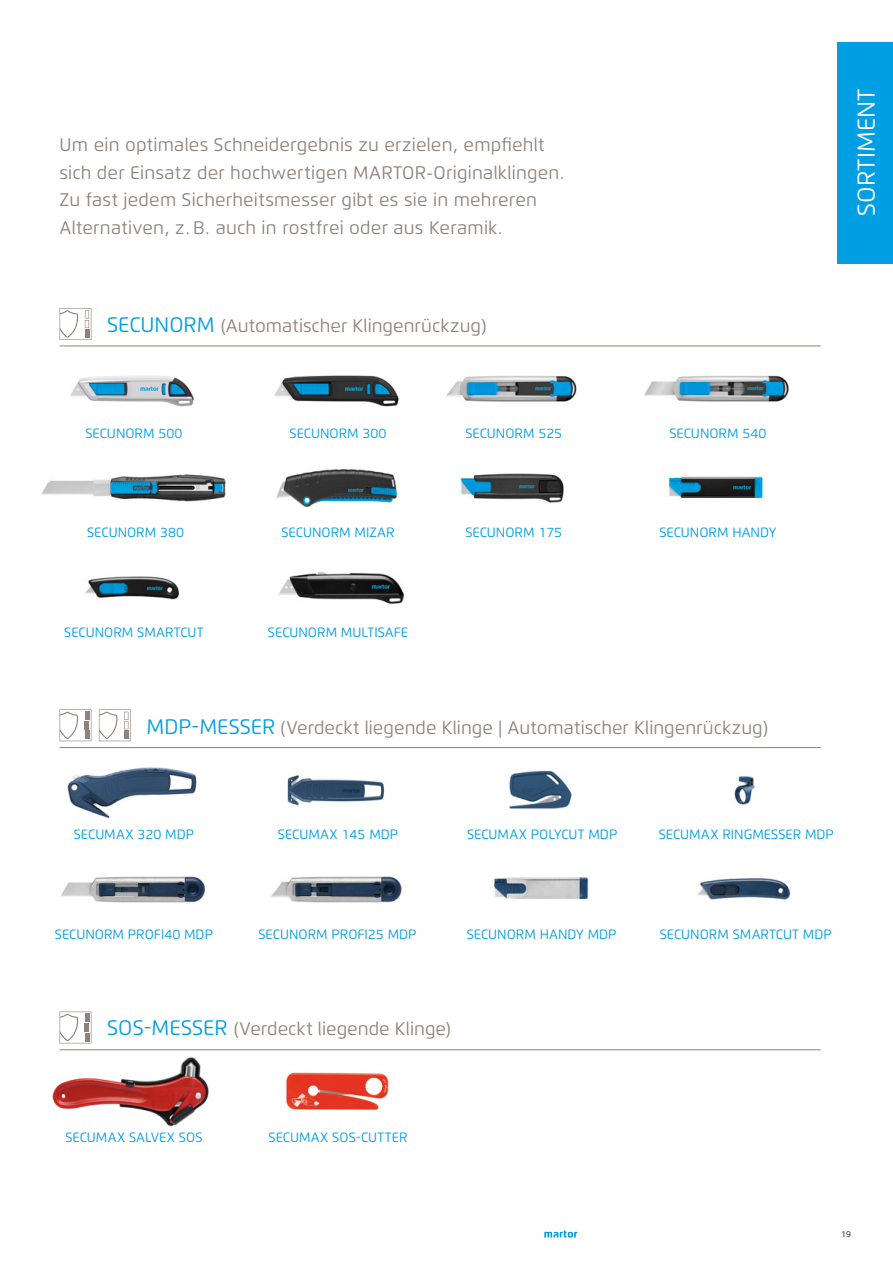
<style>
.page{position:relative;width:893px;height:1263px;background:#fff}
.page>*{position:absolute;margin:0;border:0;box-sizing:border-box;transform-origin:0 0}
._01_Head_Flexo_Reg_1{font:24.3px "Flexo";letter-spacing:.005em;color:#fff}
._08_Lead_Flexo_Reg_1{font:18.15px/27.6px "Flexo";letter-spacing:.01em;color:#908278}
._01_Head_Flexo_Reg_1-2{font:18.15px "Flexo";color:#908278}
._01_Head_Flexo_Reg_1-3{font:13.5px "Flexo";color:#009fe3}
.t1{font:8.25px "Flexo";color:#000}
.s1{font-size:21px;color:#009fe3}
</style>
<div class="page">
<svg style="left:544px;top:1230px;width:33px;height:7px"></svg>
<div style="left:838px;top:43px;width:55px;height:221px;background:#009fe3"></div>
<hr style="left:60px;top:346px;width:761px;height:1px;background:#908278">
<img style="left:70px;top:375px;width:124px;height:32px">
<img style="left:274px;top:375px;width:125px;height:32px">
<img style="left:446px;top:376px;width:131px;height:26px">
<img style="left:644px;top:375px;width:145px;height:27px">
<img style="left:41px;top:474px;width:185px;height:28px">
<img style="left:276px;top:469px;width:121px;height:38px">
<img style="left:460px;top:473px;width:104px;height:30px">
<img style="left:667px;top:476px;width:96px;height:23px">
<img style="left:85px;top:576px;width:95px;height:24px">
<img style="left:278px;top:572px;width:127px;height:33px">
<svg style="left:60px;top:308px;width:31px;height:32px"></svg>
<hr style="left:60px;top:747px;width:761px;height:1px;background:#908278">
<img style="left:67px;top:767px;width:130px;height:51px">
<img style="left:287px;top:775px;width:98px;height:31px">
<img style="left:509px;top:770px;width:63px;height:39px">
<img style="left:734px;top:776px;width:22px;height:29px">
<img style="left:61px;top:876px;width:144px;height:27px">
<svg style="left:99px;top:709px;width:32px;height:32px"></svg>
<svg style="left:60px;top:709px;width:31px;height:32px"></svg>
<hr style="left:60px;top:1049px;width:761px;height:1px;background:#908278">
<img style="left:52px;top:1057px;width:157px;height:70px">
<img style="left:286px;top:1072px;width:103px;height:38px">
<svg style="left:60px;top:1011px;width:31px;height:32px"></svg>
<img style="left:271px;top:876px;width:131px;height:27px">
<img style="left:493px;top:877px;width:96px;height:23px">
<img style="left:697px;top:878px;width:94px;height:22px">
<p class="_08_Lead_Flexo_Reg_1" style="left:60px;top:131px;width:507px">Um ein optimales Schneidergebnis zu erzielen, empfiehlt sich der Einsatz der hochwertigen MARTOR-Originalklingen.<br>Zu fast jedem Sicherheitsmesser gibt es sie in mehreren Alternativen, z.B. auch in rostfrei oder aus Keramik.</p>
<p class="_01_Head_Flexo_Reg_1-2" style="left:107px;top:314px;width:381px"><span class="s1">SECUNORM</span> (Automatischer Klingenrückzug)</p>
<p class="_01_Head_Flexo_Reg_1" style="left:852px;top:216px;width:129px;rotate:-90deg">SORTIMENT</p>
<p class="_01_Head_Flexo_Reg_1-3" style="left:85px;top:425px;width:98px">SECUNORM 500</p>
<p class="_01_Head_Flexo_Reg_1-3" style="left:290px;top:425px;width:98px">SECUNORM 300</p>
<p class="_01_Head_Flexo_Reg_1-3" style="left:465px;top:425px;width:98px">SECUNORM 525</p>
<p class="_01_Head_Flexo_Reg_1-3" style="left:669px;top:425px;width:98px">SECUNORM 540</p>
<p class="_01_Head_Flexo_Reg_1-3" style="left:87px;top:524px;width:98px">SECUNORM 380</p>
<p class="_01_Head_Flexo_Reg_1-3" style="left:282px;top:524px;width:114px">SECUNORM MIZAR</p>
<p class="_01_Head_Flexo_Reg_1-3" style="left:465px;top:524px;width:98px">SECUNORM 175</p>
<p class="_01_Head_Flexo_Reg_1-3" style="left:659px;top:524px;width:119px">SECUNORM HANDY</p>
<p class="_01_Head_Flexo_Reg_1-3" style="left:64px;top:624px;width:141px">SECUNORM SMARTCUT</p>
<p class="_01_Head_Flexo_Reg_1-3" style="left:268px;top:624px;width:142px">SECUNORM MULTISAFE</p>
<p class="_01_Head_Flexo_Reg_1-2" style="left:146px;top:716px;width:623px"><span class="s1">MDP-MESSER</span> (Verdeckt liegende Klinge | Automatischer Klingenrückzug)</p>
<p class="_01_Head_Flexo_Reg_1-3" style="left:74px;top:826px;width:122px">SECUMAX 320 MDP</p>
<p class="_01_Head_Flexo_Reg_1-3" style="left:278px;top:826px;width:122px">SECUMAX 145 MDP</p>
<p class="_01_Head_Flexo_Reg_1-3" style="left:467px;top:826px;width:152px">SECUMAX POLYCUT MDP</p>
<p class="_01_Head_Flexo_Reg_1-3" style="left:659px;top:826px;width:177px">SECUMAX RINGMESSER MDP</p>
<p class="_01_Head_Flexo_Reg_1-3" style="left:55px;top:926px;width:159px">SECUNORM PROFI40 MDP</p>
<p class="_01_Head_Flexo_Reg_1-3" style="left:259px;top:926px;width:159px">SECUNORM PROFI25 MDP</p>
<p class="_01_Head_Flexo_Reg_1-3" style="left:467px;top:926px;width:151px">SECUNORM HANDY MDP</p>
<p class="_01_Head_Flexo_Reg_1-3" style="left:660px;top:926px;width:173px">SECUNORM SMARTCUT MDP</p>
<p class="_01_Head_Flexo_Reg_1-2" style="left:107px;top:1018px;width:345px"><span class="s1">SOS-MESSER</span> (Verdeckt liegende Klinge)</p>
<p class="_01_Head_Flexo_Reg_1-3" style="left:65px;top:1129px;width:138px">SECUMAX SALVEX SOS</p>
<p class="_01_Head_Flexo_Reg_1-3" style="left:269px;top:1129px;width:140px">SECUMAX SOS-CUTTER</p>
<p class="t1" style="left:841px;top:1229px;width:11px">19</p>
</div>
